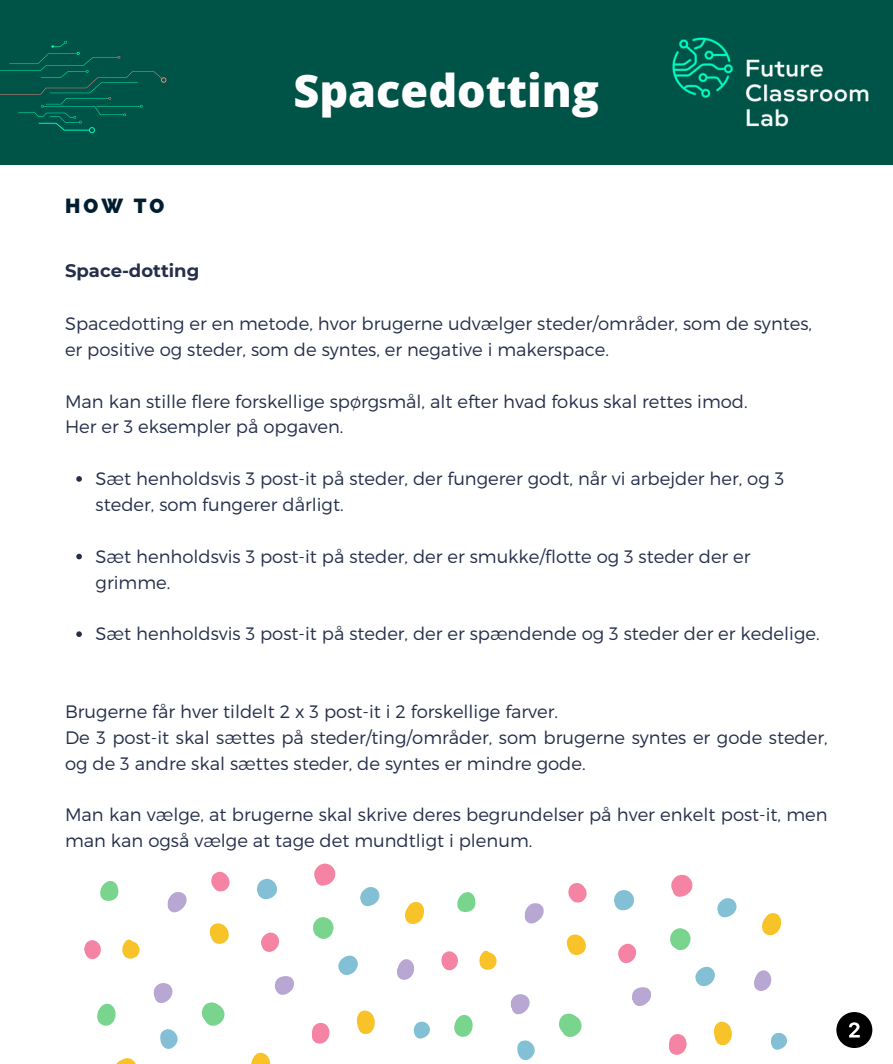
<style>
.page{position:relative;width:893px;height:1064px;background:#fff}
.page>*{position:absolute;margin:0;border:0;box-sizing:border-box;transform-origin:0 0}
.t1{font:800 45px "Open Sans";color:#fff}
.t2{font:800 20.4px "Raleway";color:#011e31}
.t3{font:300 18px/25.8px "Montserrat";color:#252e4a}
.t4{font:700 18px "Montserrat";color:#252e4a}
</style>
<div class="page">
<svg style="left:836px;top:1012px;width:36px;height:35px"></svg>
<svg style="left:76px;top:476px;width:6px;height:5px"></svg>
<svg style="left:76px;top:553px;width:6px;height:6px"></svg>
<svg style="left:76px;top:631px;width:6px;height:5px"></svg>
<div style="left:0;top:0;width:892px;height:164px;background:#005447"></div>
<img style="left:672px;top:37px;width:197px;height:90px">
<svg style="left:0;top:41px;width:166px;height:92px"></svg>
<svg style="left:118px;top:1058px;width:17px;height:4px"></svg>
<svg style="left:209px;top:923px;width:20px;height:20px"></svg>
<svg style="left:122px;top:939px;width:18px;height:19px"></svg>
<svg style="left:357px;top:1010px;width:18px;height:24px"></svg>
<svg style="left:251px;top:1052px;width:19px;height:10px"></svg>
<svg style="left:404px;top:902px;width:20px;height:21px"></svg>
<svg style="left:313px;top:917px;width:20px;height:21px"></svg>
<svg style="left:202px;top:1002px;width:22px;height:24px"></svg>
<svg style="left:100px;top:881px;width:18px;height:20px"></svg>
<svg style="left:97px;top:1003px;width:19px;height:23px"></svg>
<svg style="left:274px;top:976px;width:20px;height:19px"></svg>
<svg style="left:153px;top:983px;width:19px;height:19px"></svg>
<svg style="left:168px;top:892px;width:19px;height:20px"></svg>
<svg style="left:397px;top:959px;width:17px;height:20px"></svg>
<svg style="left:414px;top:1021px;width:16px;height:17px"></svg>
<svg style="left:257px;top:878px;width:20px;height:21px"></svg>
<svg style="left:160px;top:1029px;width:18px;height:19px"></svg>
<svg style="left:360px;top:887px;width:20px;height:18px"></svg>
<svg style="left:338px;top:955px;width:20px;height:19px"></svg>
<svg style="left:261px;top:932px;width:18px;height:19px"></svg>
<svg style="left:312px;top:1023px;width:17px;height:21px"></svg>
<svg style="left:84px;top:940px;width:17px;height:19px"></svg>
<svg style="left:211px;top:871px;width:18px;height:20px"></svg>
<svg style="left:314px;top:863px;width:21px;height:22px"></svg>
<svg style="left:566px;top:934px;width:20px;height:20px"></svg>
<svg style="left:479px;top:950px;width:17px;height:20px"></svg>
<svg style="left:714px;top:1021px;width:18px;height:24px"></svg>
<svg style="left:762px;top:913px;width:19px;height:22px"></svg>
<svg style="left:670px;top:928px;width:20px;height:21px"></svg>
<svg style="left:559px;top:1013px;width:22px;height:24px"></svg>
<svg style="left:457px;top:892px;width:18px;height:20px"></svg>
<svg style="left:454px;top:1014px;width:19px;height:23px"></svg>
<svg style="left:632px;top:987px;width:19px;height:19px"></svg>
<svg style="left:510px;top:994px;width:19px;height:19px"></svg>
<svg style="left:524px;top:903px;width:19px;height:20px"></svg>
<svg style="left:754px;top:970px;width:17px;height:20px"></svg>
<svg style="left:771px;top:1032px;width:16px;height:17px"></svg>
<svg style="left:614px;top:890px;width:20px;height:20px"></svg>
<svg style="left:517px;top:1040px;width:18px;height:20px"></svg>
<svg style="left:717px;top:898px;width:20px;height:19px"></svg>
<svg style="left:695px;top:966px;width:20px;height:19px"></svg>
<svg style="left:618px;top:943px;width:18px;height:19px"></svg>
<svg style="left:669px;top:1034px;width:17px;height:21px"></svg>
<svg style="left:441px;top:951px;width:17px;height:19px"></svg>
<svg style="left:568px;top:883px;width:18px;height:19px"></svg>
<svg style="left:671px;top:874px;width:21px;height:22px"></svg>
<p class="t2" style="left:65px;top:193px;width:101px">HOW TO</p>
<p class="t1" style="left:293px;top:59px;width:307px">Spacedotting</p>
<p class="t4" style="left:65px;top:259px;width:136px">Space-dotting</p>
<p class="t3" style="left:65px;top:309px;width:748px">Spacedotting er en metode, hvor brugerne udvælger steder/områder, som de syntes, er positive og steder, som de syntes, er negative i makerspace.</p>
<p class="t3" style="left:65px;top:387px;width:684px">Man kan stille flere forskellige spørgsmål, alt efter hvad fokus skal rettes imod.</p>
<p class="t3" style="left:65px;top:413px;width:280px">Her er 3 eksempler på opgaven.</p>
<p class="t3" style="left:96px;top:465px;width:690px">Sæt henholdsvis 3 post-it på steder, der fungerer godt, når vi arbejder her, og 3 steder, som fungerer dårligt.</p>
<p class="t3" style="left:96px;top:542px;width:656px">Sæt henholdsvis 3 post-it på steder, der er smukke/flotte og 3 steder der er grimme.</p>
<p class="t3" style="left:96px;top:620px;width:725px">Sæt henholdsvis 3 post-it på steder, der er spændende og 3 steder der er kedelige.</p>
<p class="t3" style="left:65px;top:697px;width:494px">Brugerne får hver tildelt 2 x 3 post-it i 2 forskellige farver.</p>
<p class="t3" style="left:65px;top:723px;width:764px">De 3 post-it skal sættes på steder/ting/områder, som brugerne syntes er gode steder, og de 3 andre skal sættes steder, de syntes er mindre gode.</p>
<p class="t3" style="left:65px;top:801px;width:764px">Man kan vælge, at brugerne skal skrive deres begrundelser på hver enkelt post-it, men man kan også vælge at tage det mundtligt i plenum.</p>
</div>
